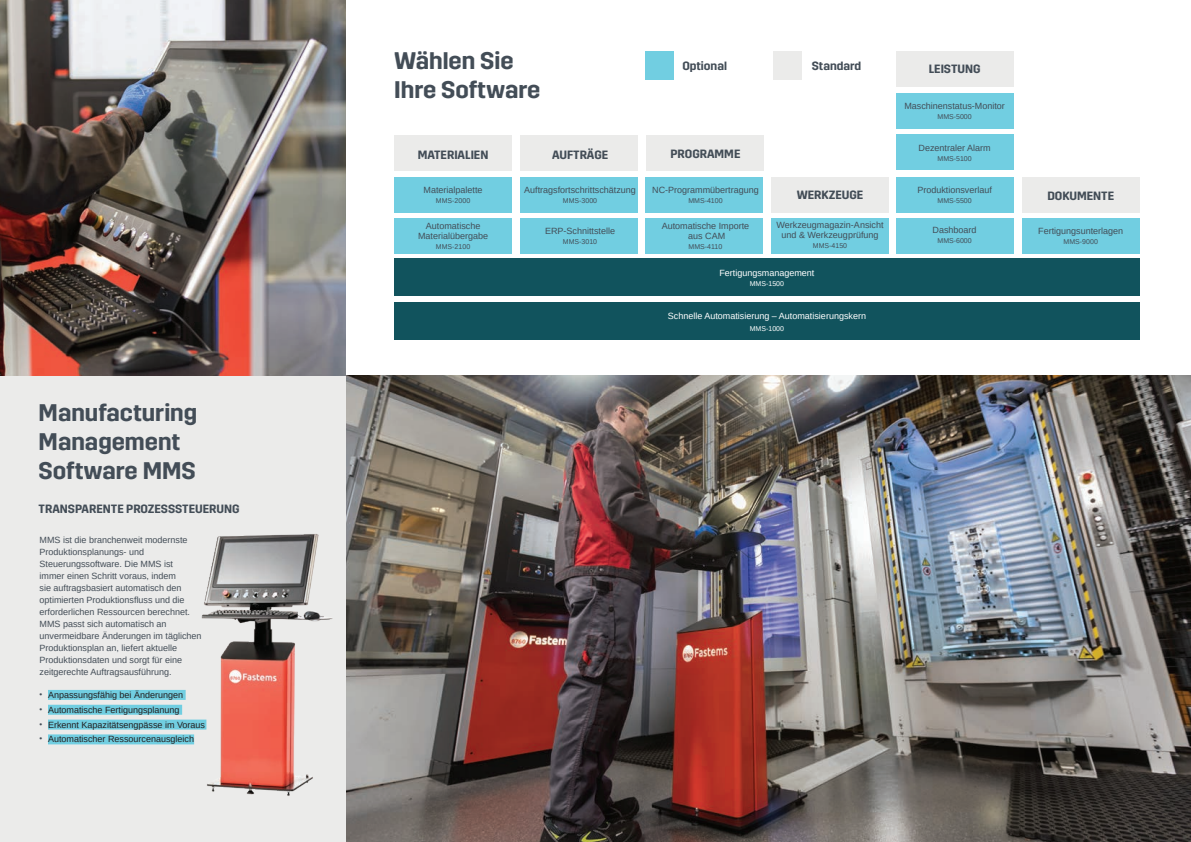
<style>
.page{position:relative;width:1191px;height:842px;background:#fff}
.page>*{position:absolute;margin:0;border:0;box-sizing:border-box;transform-origin:0 0}
.t1{font:600 24px/28.8px "Trim";color:#434d57}
.t2{font:600 12px "Trim";color:#434d57}
.t3{font:9px/12px "Arimo";color:#434d57;text-align:center}
.t4{font:9px "Arimo";color:#231f20}
.t5{font:9px "Arimo";color:#fff}
.t6{font:7px "Arimo";color:#434d57}
.t7{font:7px "Arimo";color:#fff}
.s1{font-size:8px;color:#434d57}
</style>
<div class="page">
<img style="left:346px;top:375px;width:845px;height:467px">
<div style="left:0;top:375px;width:346px;height:467px;background:#ebebea"></div>
<img style="left:0;top:0;width:346px;height:375px">
<div style="left:48px;top:690px;width:138px;height:10px;background:#71cee1"></div>
<div style="left:48px;top:705px;width:134px;height:10px;background:#71cee1"></div>
<div style="left:48px;top:719px;width:158px;height:10px;background:#71cee1"></div>
<div style="left:48px;top:734px;width:146px;height:10px;background:#71cee1"></div>
<img style="left:167px;top:507px;width:193px;height:314px">
<div style="left:394px;top:302px;width:746px;height:37px;background:#11535d"></div>
<div style="left:394px;top:259px;width:746px;height:37px;background:#11535d"></div>
<div style="left:394px;top:135px;width:118px;height:36px;background:#ebebea"></div>
<div style="left:520px;top:135px;width:117px;height:36px;background:#ebebea"></div>
<div style="left:646px;top:135px;width:118px;height:36px;background:#ebebea"></div>
<div style="left:771px;top:177px;width:118px;height:36px;background:#ebebea"></div>
<div style="left:773px;top:51px;width:28px;height:29px;background:#ebebea"></div>
<div style="left:895px;top:51px;width:118px;height:36px;background:#ebebea"></div>
<div style="left:1022px;top:177px;width:118px;height:36px;background:#ebebea"></div>
<div style="left:771px;top:218px;width:117px;height:35px;background:#71cee1"></div>
<div style="left:645px;top:51px;width:28px;height:28px;background:#71cee1"></div>
<div style="left:520px;top:218px;width:117px;height:35px;background:#71cee1"></div>
<div style="left:520px;top:177px;width:117px;height:36px;background:#71cee1"></div>
<div style="left:896px;top:218px;width:118px;height:35px;background:#71cee1"></div>
<div style="left:896px;top:177px;width:118px;height:36px;background:#71cee1"></div>
<div style="left:645px;top:218px;width:118px;height:35px;background:#71cee1"></div>
<div style="left:896px;top:134px;width:118px;height:36px;background:#71cee1"></div>
<div style="left:645px;top:177px;width:118px;height:36px;background:#71cee1"></div>
<div style="left:896px;top:94px;width:118px;height:35px;background:#71cee1"></div>
<div style="left:1022px;top:218px;width:118px;height:35px;background:#71cee1"></div>
<div style="left:394px;top:218px;width:118px;height:35px;background:#71cee1"></div>
<div style="left:394px;top:177px;width:118px;height:36px;background:#71cee1"></div>
<h1 class="t1" style="left:39px;top:399px;width:160px">Manufacturing<br>Management<br>Software MMS</h1>
<h2 class="t2" style="left:39px;top:502px;width:202px">TRANSPARENTE PROZESSSTEUERUNG</h2>
<p class="t3" style="left:39px;top:534px;width:164px;text-align:left">MMS ist die branchenweit modernste Produktionsplanungs- und Steuerungssoftware. Die MMS ist<br>immer einen Schritt voraus, indem<br>sie auftragsbasiert automatisch den optimierten Produktionsfluss und die erforderlichen Ressourcen berechnet.<br>MMS passt sich automatisch an unvermeidbare Änderungen im täglichen Produktionsplan an, liefert aktuelle Produktionsdaten und sorgt für eine zeitgerechte Auftragsausführung.</p>
<p class="t4" style="left:39px;top:689px;width:145px"><span class="s1">•</span> Anpassungsfähig bei Änderungen</p>
<p class="t4" style="left:39px;top:704px;width:142px"><span class="s1">•</span> Automatische Fertigungsplanung</p>
<p class="t4" style="left:39px;top:719px;width:167px"><span class="s1">•</span> Erkennt Kapazitätsengpässe im Voraus</p>
<p class="t4" style="left:39px;top:734px;width:156px"><span class="s1">•</span> Automatischer Ressourcenausgleich</p>
<h1 class="t1" style="left:394px;top:47px;width:148px">Wählen Sie<br>Ihre Software</h1>
<h2 class="t2" style="left:682px;top:59px;width:46px">Optional</h2>
<h2 class="t2" style="left:812px;top:59px;width:51px">Standard</h2>
<h2 class="t2" style="left:418px;top:148px;width:72px">MATERIALIEN</h2>
<p class="t3" style="left:423px;top:184px;width:61px">Materialpalette</p>
<p class="t6" style="left:436px;top:196px;width:36px">MMS-2000</p>
<p class="t3" style="left:418px;top:221px;width:72px;line-height:10px">Automatische<br>Materialübergabe</p>
<p class="t6" style="left:436px;top:242px;width:36px">MMS-2100</p>
<h2 class="t2" style="left:552px;top:148px;width:58px">AUFTRÄGE</h2>
<p class="t3" style="left:524px;top:184px;width:113px">Auftragsfortschrittschätzung</p>
<p class="t6" style="left:563px;top:196px;width:36px">MMS-3000</p>
<p class="t3" style="left:545px;top:225px;width:72px">ERP-Schnittstelle</p>
<p class="t6" style="left:563px;top:237px;width:36px">MMS-3010</p>
<h2 class="t2" style="left:670px;top:147px;width:71px">PROGRAMME</h2>
<p class="t3" style="left:652px;top:184px;width:108px">NC-Programmübertragung</p>
<p class="t6" style="left:688px;top:196px;width:36px">MMS-4100</p>
<p class="t3" style="left:661px;top:221px;width:89px;line-height:10px">Automatische Importe aus CAM</p>
<p class="t6" style="left:688px;top:242px;width:35px">MMS-4110</p>
<p class="t5" style="left:719px;top:267px;width:97px">Fertigungsmanagement</p>
<p class="t7" style="left:750px;top:279px;width:36px">MMS-1500</p>
<p class="t5" style="left:668px;top:310px;width:200px">Schnelle Automatisierung – Automatisierungskern</p>
<p class="t7" style="left:750px;top:324px;width:36px">MMS-1000</p>
<h2 class="t2" style="left:796px;top:188px;width:68px">WERKZEUGE</h2>
<p class="t3" style="left:776px;top:220px;width:108px;line-height:10px">Werkzeugmagazin-Ansicht und &amp; Werkzeugprüfung</p>
<p class="t6" style="left:813px;top:242px;width:36px">MMS-4150</p>
<h2 class="t2" style="left:928px;top:62px;width:53px">LEISTUNG</h2>
<p class="t3" style="left:904px;top:100px;width:102px">Maschinenstatus-Monitor</p>
<p class="t6" style="left:937px;top:112px;width:36px">MMS-5000</p>
<p class="t3" style="left:918px;top:142px;width:74px">Dezentraler Alarm</p>
<p class="t6" style="left:937px;top:155px;width:36px">MMS-5100</p>
<p class="t3" style="left:917px;top:184px;width:76px">Produktionsverlauf</p>
<p class="t6" style="left:937px;top:196px;width:36px">MMS-5500</p>
<p class="t3" style="left:932px;top:224px;width:46px">Dashboard</p>
<p class="t6" style="left:937px;top:237px;width:36px">MMS-6000</p>
<h2 class="t2" style="left:1047px;top:189px;width:68px">DOKUMENTE</h2>
<p class="t3" style="left:1038px;top:225px;width:87px">Fertigungsunterlagen</p>
<p class="t6" style="left:1063px;top:237px;width:36px">MMS-9000</p>
</div>
